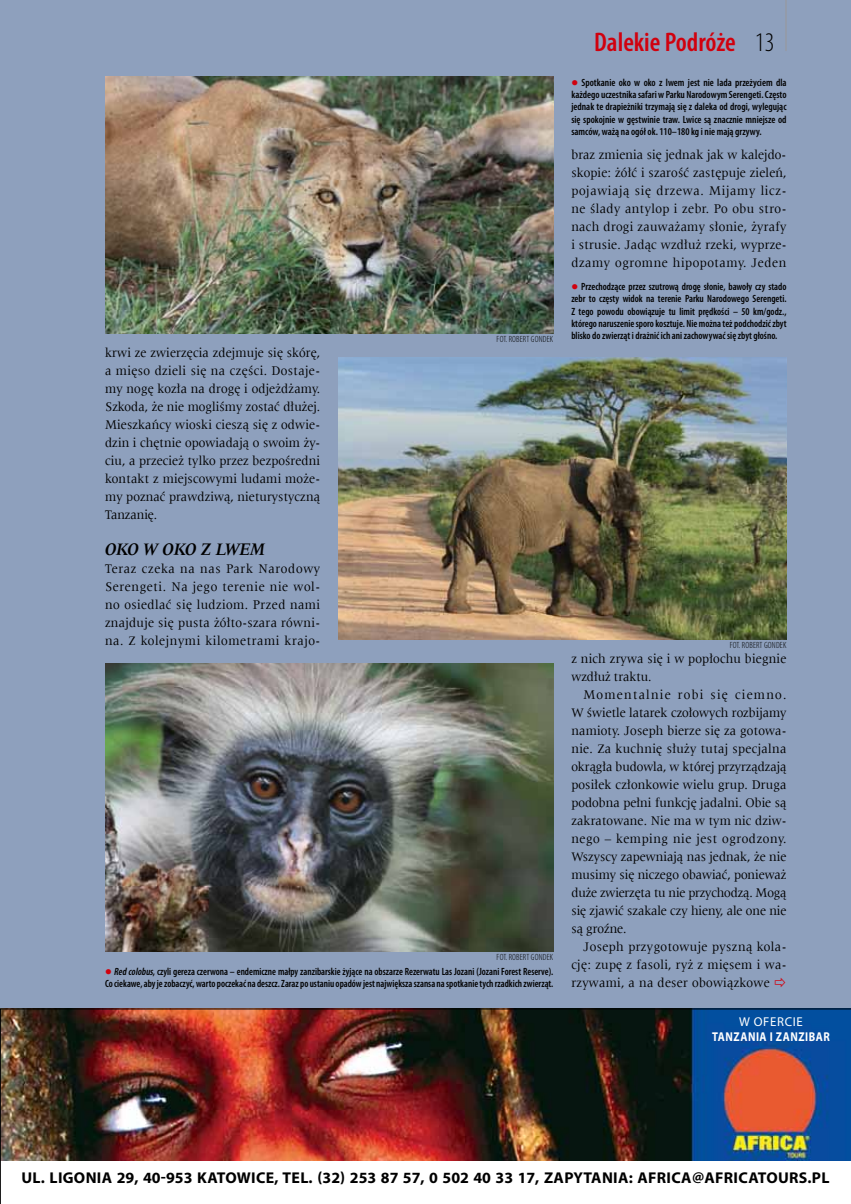
<style>
.page{position:relative;width:851px;height:1204px;background:#fff}
.page>*{position:absolute;margin:0;border:0;box-sizing:border-box;transform-origin:0 0}
.t1{font:600 condensed 27px "Myriad Pro";color:#d1010e}
.t2{font:italic 700 18px "Latin 725 EU";letter-spacing:-.005em;color:#000;scale:.95 1}
.t3{font:700 15.6px "Myriad Pro";letter-spacing:.02em;color:#000}
.t4{font:13.5px/18px "Latin 725 EU";letter-spacing:.015em;color:#000;text-align:justify;scale:.95 1}
.t5{font:700 12.9px "Myriad Pro";letter-spacing:.05em;color:#fff;scale:.84 1}
.t6{font:12.9px "Myriad Pro";letter-spacing:.05em;color:#fff}
.t7{font:600 condensed 10.5px/12.3px "Myriad Pro";color:#000;text-align:justify;scale:.95 1}
.t8{font:600 condensed 10.5px/12.3px "Myriad Pro";color:#000;text-align:justify}
.t9{font:600 condensed 10.5px/12.3px "Myriad Pro";color:#000;scale:.94 1}
.t10{font:300 condensed 9px "Myriad Pro";letter-spacing:.02em;color:#000}
.s1{font-weight:300;color:#000}
.s2{color:#d1010e}
.s3{font-style:italic}
</style>
<div class="page">
<div style="left:0;top:0;width:850px;height:1203px;background:#8ea0bd"></div>
<img style="left:105px;top:77px;width:448px;height:256px">
<img style="left:338px;top:357px;width:448px;height:282px">
<img style="left:105px;top:663px;width:448px;height:288px">
<hr style="left:785px;top:0;width:1px;height:51px;background:#98989c">
<img style="left:0;top:1008px;width:850px;height:195px">
<h1 class="t1" style="left:594px;top:25px;width:182px">Dalekie Podróże <span class="s1">13</span></h1>
<p class="t8" style="left:571px;top:76px;width:217px"><span class="s2">●</span> Spotkanie oko w oko z lwem jest nie lada przeżyciem dla każdego uczestnika safari w Parku Narodowym Serengeti. Często jednak te drapieżniki trzymają się z daleka od drogi, wylegując się spokojnie w gęstwinie traw. Lwice są znacznie mniejsze od samców, ważą na ogół ok. 110–180 kg i nie mają grzywy.</p>
<p class="t4" style="left:105px;top:342px;width:228px">krwi ze zwierzęcia zdejmuje się skórę, a mięso dzieli się na części. Dostaje&shy;my nogę kozła na drogę i odjeżdżamy.<br>Szkoda, że nie mogliśmy zostać dłużej.<br>Mieszkańcy wioski cieszą się z odwie&shy;dzin i chętnie opowiadają o swoim ży&shy;ciu, a przecież tylko przez bezpośredni kontakt z miejscowymi ludami może&shy;my poznać prawdziwą, nieturystyczną Tanzanię.</p>
<h2 class="t2" style="left:105px;top:539px;width:171px">OKO W OKO Z LWEM</h2>
<p class="t4" style="left:105px;top:558px;width:228px">Teraz czeka na nas Park Narodowy Serengeti. Na jego terenie nie wol&shy;no osiedlać się ludziom. Przed nami znajduje się pusta żółto-szara równi&shy;na. Z kolejnymi kilometrami krajo-</p>
<p class="t10" style="left:496px;top:333px;width:58px">FOT. ROBERT GONDEK</p>
<p class="t10" style="left:496px;top:951px;width:58px">FOT. ROBERT GONDEK</p>
<p class="t9" style="left:105px;top:965px;width:478px"><span class="s2">●</span> <span class="s3">Red colobus</span>, czyli gereza czerwona – endemiczne małpy zanzibarskie żyjące na obszarze Rezerwatu Las Jozani (Jozani Forest Reserve).<br>Co ciekawe, aby je zobaczyć, warto poczekać na deszcz. Zaraz po ustaniu opadów jest największa szansa na spotkanie tych rzadkich zwierząt.</p>
<p class="t4" style="left:571px;top:144px;width:228px">braz zmienia się jednak jak w kalejdo&shy;skopie: żółć i szarość zastępuje zieleń, pojawiają się drzewa. Mijamy licz&shy;ne ślady antylop i zebr. Po obu stro&shy;nach drogi zauważamy słonie, żyrafy i strusie. Jadąc wzdłuż rzeki, wyprze&shy;dzamy ogromne hipopotamy. Jeden</p>
<p class="t7" style="left:571px;top:280px;width:228px"><span class="s2">●</span> Przechodzące przez szutrową drogę słonie, bawoły czy stado zebr to częsty widok na terenie Parku Narodowego Serengeti.<br>Z tego powodu obowiązuje tu limit prędkości – 50 km/godz., którego naruszenie sporo kosztuje. Nie można też podchodzić zbyt blisko do zwierząt i drażnić ich ani zachowywać się zbyt głośno.</p>
<p class="t10" style="left:729px;top:639px;width:58px">FOT. ROBERT GONDEK</p>
<p class="t4" style="left:571px;top:648px;width:228px">z nich zrywa się i w popłochu biegnie wzdłuż traktu.</p>
<p class="t4" style="left:571px;top:684px;width:228px;text-indent:12px">Momentalnie robi się ciemno.<br>W świetle latarek czołowych rozbijamy namioty. Joseph bierze się za gotowa&shy;nie. Za kuchnię służy tutaj specjalna okrągła budowla, w której przyrządzają posiłek członkowie wielu grup. Druga podobna pełni funkcję jadalni. Obie są zakratowane. Nie ma w tym nic dziw&shy;nego – kemping nie jest ogrodzony.<br>Wszyscy zapewniają nas jednak, że nie musimy się niczego obawiać, ponieważ duże zwierzęta tu nie przychodzą. Mogą się zjawić szakale czy hieny, ale one nie są groźne.</p>
<p class="t4" style="left:571px;top:936px;width:228px;text-indent:12px">Joseph przygotowuje pyszną kola&shy;cję: zupę z fasoli, ryż z mięsem i wa&shy;rzywami, a na deser obowiązkowe</p>
<p class="t6" style="left:739px;top:1013px;width:65px">W OFERCIE</p>
<p class="t5" style="left:712px;top:1028px;width:141px">TANZANIA I ZANZIBAR</p>
<p class="t3" style="left:21px;top:1167px;width:809px">UL. LIGONIA 29, 40-953 KATOWICE, TEL. (32) 253 87 57, 0 502 40 33 17, ZAPYTANIA: AFRICA@AFRICATOURS.PL</p>
</div>
